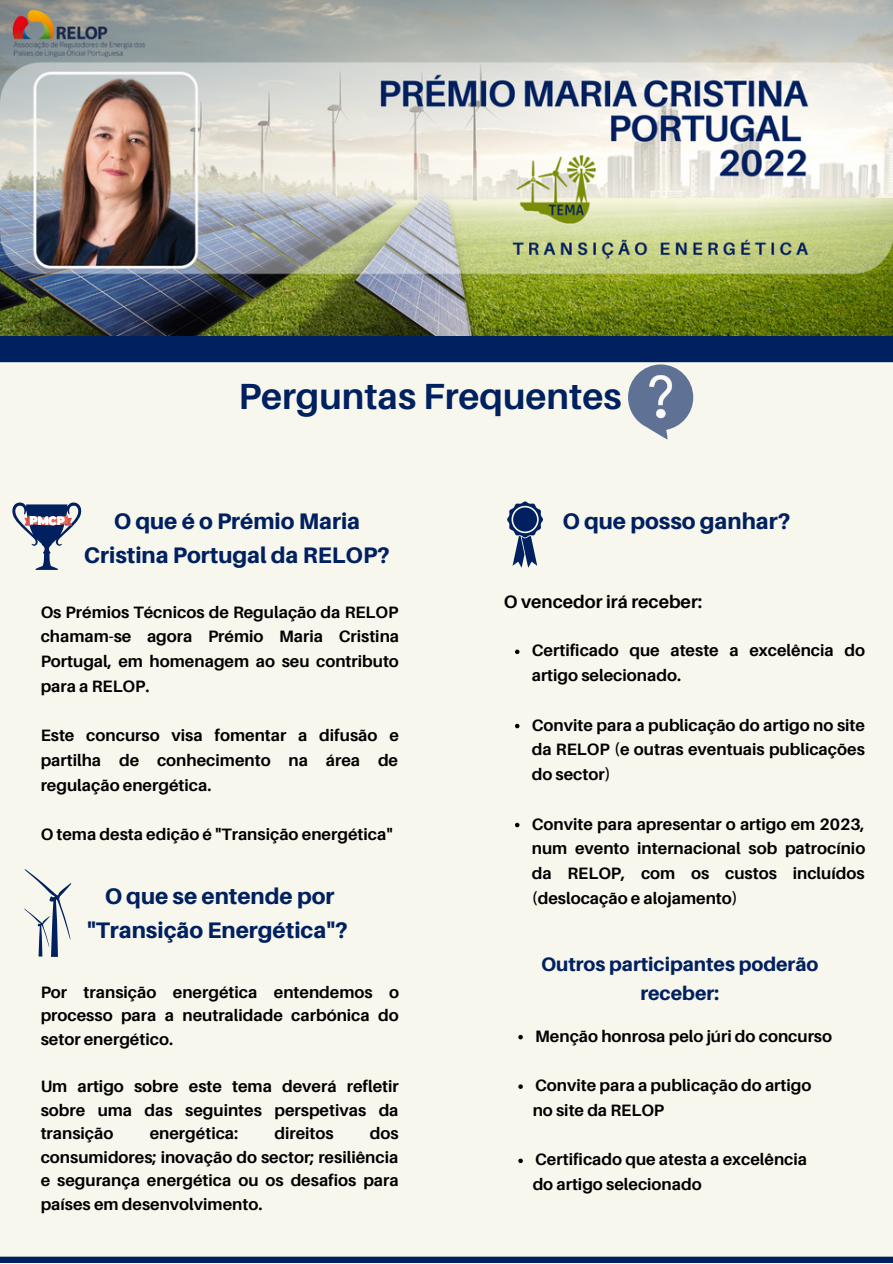
<style>
.page{position:relative;width:893px;height:1264px;background:#fff}
.page>*{position:absolute;margin:0;border:0;box-sizing:border-box;transform-origin:0 0}
.t1{font:700 36.3px "Aileron";color:#002060}
.t2{font:800 22.5px/33.8px "Aileron";color:#002060;text-align:center}
.t3{font:800 19.5px/29.2px "Aileron";color:#002060;text-align:center}
.t4{font:700 18px "Aileron";color:#000}
.t5{font:700 16.5px/24.8px "Aileron";color:#000;text-align:justify}
</style>
<div class="page">
<div style="left:0;top:335px;width:892px;height:927px;background:#f8f7ed"></div>
<div style="left:881px;top:465px;width:11px;height:344px;background:#f8f7ed"></div>
<div style="left:0;top:917px;width:892px;height:54px;background:#f8f7ed"></div>
<div style="left:0;top:1018px;width:892px;height:54px;background:#f8f7ed"></div>
<img style="left:0;top:0;width:892px;height:335px">
<svg style="left:628px;top:364px;width:65px;height:76px;background:#97a2b6"></svg>
<svg style="left:507px;top:501px;width:36px;height:67px;background:#919eb2"></svg>
<svg style="left:513px;top:507px;width:24px;height:24px"></svg>
<div style="left:514px;top:508px;width:22px;height:22px;background:#002060;border-radius:50%"></div>
<svg style="left:24px;top:869px;width:47px;height:87px"></svg>
<svg style="left:515px;top:649px;width:4px;height:5px"></svg>
<svg style="left:515px;top:723px;width:4px;height:5px"></svg>
<svg style="left:515px;top:822px;width:4px;height:5px"></svg>
<svg style="left:518px;top:1034px;width:5px;height:5px"></svg>
<svg style="left:518px;top:1084px;width:5px;height:4px"></svg>
<svg style="left:518px;top:1158px;width:5px;height:5px"></svg>
<svg style="left:12px;top:501px;width:69px;height:69px;background:#a8adbb"></svg>
<h1 class="t1" style="left:238px;top:373px;width:384px">Perguntas Frequentes</h1>
<h2 class="t2" style="left:84px;top:503px;width:307px">O que é o Prémio Maria<br>Cristina Portugal da RELOP?</h2>
<p class="t5" style="left:41px;top:599px;width:360px">Os Prémios Técnicos de Regulação da RELOP chamam-se agora Prémio Maria Cristina Portugal, em homenagem ao seu contributo para a RELOP.</p>
<p class="t5" style="left:41px;top:722px;width:359px">Este concurso visa fomentar a difusão e partilha de conhecimento na área de regulação energética.</p>
<p class="t5" style="left:41px;top:821px;width:353px">O tema desta edição é "Transição energética"</p>
<h2 class="t2" style="left:87px;top:879px;width:262px">O que se entende por "Transição Energética"?</h2>
<p class="t5" style="left:41px;top:979px;width:360px;line-height:23.5px">Por transição energética entendemos o processo para a neutralidade carbónica do setor energético.</p>
<p class="t5" style="left:41px;top:1074px;width:360px;line-height:23.5px">Um artigo sobre este tema deverá refletir sobre uma das seguintes perspetivas da transição</p>
<p class="t5" style="left:41px;top:1121px;width:359px;line-height:23.5px;text-indent:329px">dos consumidores; inovação do sector; resiliência e segurança energética ou os desafios para países em desenvolvimento.</p>
<p class="t5" style="left:150px;top:1120px;width:90px">energética:</p>
<p class="t5" style="left:274px;top:1120px;width:61px">direitos</p>
<h2 class="t2" style="left:562px;top:503px;width:229px">O que posso ganhar?</h2>
<p class="t4" style="left:503px;top:590px;width:200px">O vencedor irá receber:</p>
<p class="t5" style="left:531px;top:638px;width:335px">Certificado que ateste a excelência do artigo selecionado.</p>
<p class="t5" style="left:531px;top:712px;width:335px">Convite para a publicação do artigo no site da RELOP (e outras eventuais publicações do sector)</p>
<p class="t5" style="left:531px;top:811px;width:335px">Convite para apresentar o artigo em 2023, num evento internacional sob patrocínio da RELOP, com os custos incluídos (deslocação e alojamento)</p>
<p class="t3" style="left:541px;top:948px;width:279px">Outros participantes poderão receber:</p>
<p class="t5" style="left:535px;top:1023px;width:298px">Menção honrosa pelo júri do concurso</p>
<p class="t5" style="left:535px;top:1072px;width:278px">Convite para a publicação do artigo</p>
<p class="t5" style="left:532px;top:1097px;width:133px">no site da RELOP</p>
<p class="t5" style="left:535px;top:1146px;width:273px">Certificado que atesta a excelência</p>
<p class="t5" style="left:532px;top:1171px;width:170px">do artigo selecionado</p>
</div>
